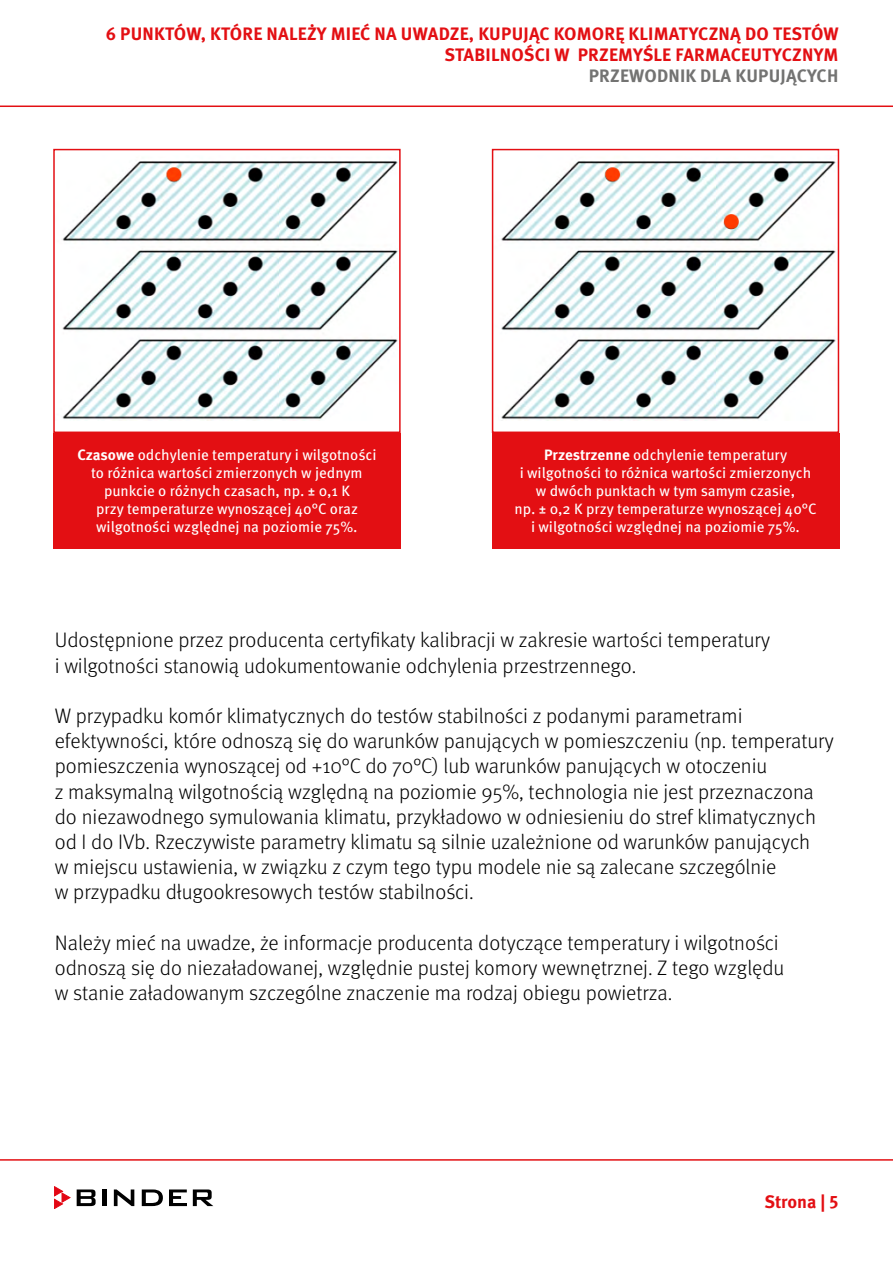
<style>
.page{position:relative;width:893px;height:1263px;background:#fff}
.page>*{position:absolute;margin:0;border:0;box-sizing:border-box;transform-origin:0 0}
.t1{font:300 21px/25.2px "Meta Pro";color:#000}
.t2{font:700 18px/21px "Meta Pro";letter-spacing:.01em;color:#e30f13;text-align:right}
.t3{font:700 18px "Meta Pro";letter-spacing:.01em;color:#737372}
.t4{font:15px/18px "Meta Pro";color:#fff;text-align:center}
.s1{font-weight:700}
</style>
<div class="page">
<svg style="left:0;top:1159px;width:893px;height:48px"></svg>
<svg style="left:77px;top:1189px;width:19px;height:17px"></svg>
<hr style="left:102px;top:1189px;width:4px;height:17px;background:#000">
<svg style="left:114px;top:1189px;width:20px;height:17px"></svg>
<svg style="left:142px;top:1189px;width:21px;height:17px"></svg>
<svg style="left:169px;top:1189px;width:18px;height:17px"></svg>
<svg style="left:193px;top:1189px;width:20px;height:17px"></svg>
<svg style="left:54px;top:1186px;width:16px;height:23px"></svg>
<svg style="left:0;top:105px;width:893px;height:2px;background:#ea4d50"></svg>
<img style="left:62px;top:161px;width:336px;height:260px">
<div style="left:53px;top:149px;width:348px;height:284px;border:2px solid #e30f13"></div>
<img style="left:501px;top:161px;width:335px;height:260px">
<div style="left:492px;top:149px;width:347px;height:284px;border:2px solid #e30f13"></div>
<div style="left:53px;top:433px;width:348px;height:116px;background:#e30f13"></div>
<div style="left:492px;top:433px;width:347px;height:116px;background:#e30f13"></div>
<p class="t2" style="left:106px;top:22px;width:734px">6 PUNKTÓW, KTÓRE NALEŻY MIEĆ NA UWADZE, KUPUJĄC KOMORĘ KLIMATYCZNĄ DO TESTÓW<br>STABILNOŚCI W PRZEMYŚLE FARMACEUTYCZNYM</p>
<p class="t3" style="left:589px;top:61px;width:251px">PRZEWODNIK DLA KUPUJĄCYCH</p>
<p class="t4" style="left:77px;top:445px;width:301px"><span class="s1">Czasowe</span> odchylenie temperatury i wilgotności to różnica wartości zmierzonych w jednym punkcie o różnych czasach, np. ± 0,1 K<br>przy temperaturze wynoszącej 40°C oraz wilgotności względnej na poziomie 75%.</p>
<p class="t4" style="left:514px;top:445px;width:304px"><span class="s1">Przestrzenne</span> odchylenie temperatury<br>i wilgotności to różnica wartości zmierzonych w dwóch punktach w tym samym czasie,<br>np. ± 0,2 K przy temperaturze wynoszącej 40°C i wilgotności względnej na poziomie 75%.</p>
<p class="t1" style="left:55px;top:626px;width:717px">Udostępnione przez producenta certyfikaty kalibracji w zakresie wartości temperatury i wilgotności stanowią udokumentowanie odchylenia przestrzennego.</p>
<p class="t1" style="left:55px;top:702px;width:781px">W przypadku komór klimatycznych do testów stabilności z podanymi parametrami efektywności, które odnoszą się do warunków panujących w pomieszczeniu (np. temperatury pomieszczenia wynoszącej od +10°C do 70°C) lub warunków panujących w otoczeniu<br>z maksymalną wilgotnością względną na poziomie 95%, technologia nie jest przeznaczona do niezawodnego symulowania klimatu, przykładowo w odniesieniu do stref klimatycznych od I do IVb. Rzeczywiste parametry klimatu są silnie uzależnione od warunków panujących<br>w miejscu ustawienia, w związku z czym tego typu modele nie są zalecane szczególnie<br>w przypadku długookresowych testów stabilności.</p>
<p class="t1" style="left:55px;top:929px;width:731px">Należy mieć na uwadze, że informacje producenta dotyczące temperatury i wilgotności odnoszą się do niezaładowanej, względnie pustej komory wewnętrznej. Z tego względu w stanie załadowanym szczególne znaczenie ma rodzaj obiegu powietrza.</p>
<p class="t2" style="left:764px;top:1190px;width:75px">Strona | 5</p>
</div>
